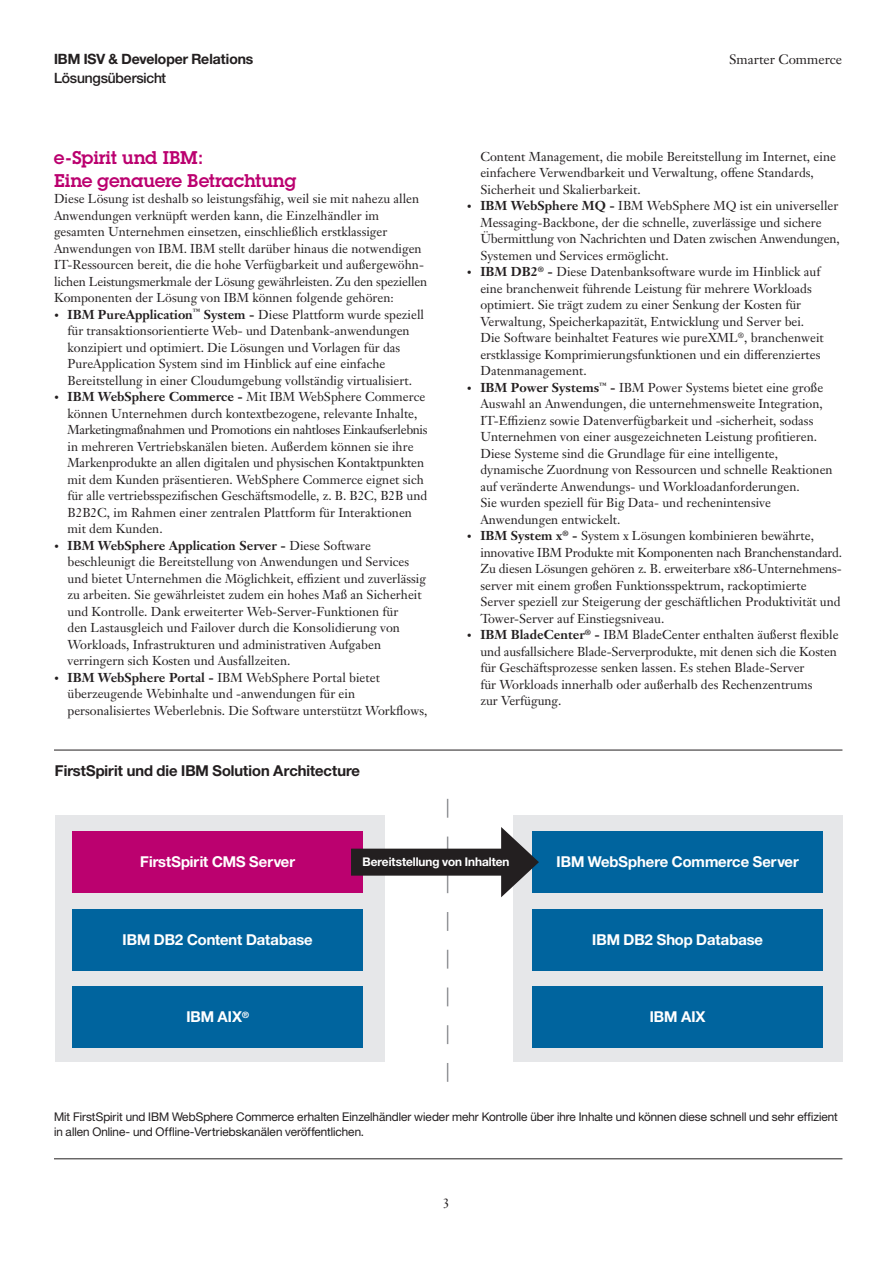
<style>
.page{position:relative;width:893px;height:1263px;background:#fff}
.page>*{position:absolute;margin:0;border:0;box-sizing:border-box;transform-origin:0 0}
.t1{font:18px/22.5px "Lubalin Demifor IBM";color:#bb016f}
.t2{font:15px "Helv Neue Boldfor IBM";color:#fff}
.t3{font:15px "Helv Neue Boldfor IBM";color:#231f20}
.t4{font:14.25px "Helv Neue Boldfor IBM";color:#231f20}
.t5{font:14.25px "Helv Neue Mediumfor IBM";letter-spacing:-.01em;color:#231f20}
.t6{font:13.5px "Janson Text LT Pro";color:#231f20}
.t7{font:12.75px/16.5px "Janson Text LT Pro";color:#231f20}
.t8{font:12px/15px "Helv Neue Romanfor IBM";color:#231f20}
.t9{font:12px "Helv Neue Boldfor IBM";color:#fff}
.s1{font-size:9.75px}
.s2{font-weight:700}
</style>
<div class="page">
<hr style="left:54px;top:750px;width:788px;height:1px;background:#231f20">
<hr style="left:54px;top:1158px;width:788px;height:1px;background:#231f20">
<div style="left:55px;top:815px;width:329px;height:246px;background:#e6e7e9"></div>
<div style="left:513px;top:815px;width:329px;height:246px;background:#e6e7e9"></div>
<div style="left:72px;top:986px;width:291px;height:62px;background:#00649e"></div>
<div style="left:532px;top:986px;width:291px;height:62px;background:#00649e"></div>
<div style="left:72px;top:909px;width:291px;height:61px;background:#00649e"></div>
<div style="left:532px;top:909px;width:291px;height:61px;background:#00649e"></div>
<div style="left:72px;top:831px;width:291px;height:62px;background:#bb016f"></div>
<div style="left:532px;top:831px;width:291px;height:62px;background:#00649e"></div>
<svg style="left:447px;top:799px;width:1px;height:283px"></svg>
<div style="left:351px;top:849px;width:164px;height:27px;background:#231f20"></div>
<svg style="left:501px;top:827px;width:38px;height:70px"></svg>
<p class="t4" style="left:54px;top:50px;width:201px">IBM ISV &amp; Developer Relations</p>
<p class="t6" style="left:729px;top:51px;width:115px">Smarter Commerce</p>
<p class="t5" style="left:54px;top:70px;width:114px">Lösungsübersicht</p>
<h1 class="t1" style="left:54px;top:146px;width:244px">e-Spirit und IBM:<br>Eine genauere Betrachtung</h1>
<p class="t7" style="left:54px;top:190px;width:375px">Diese Lösung ist deshalb so leistungsfähig, weil sie mit nahezu allen Anwendungen verknüpft werden kann, die Einzelhändler im gesamten Unternehmen einsetzen, einschließlich erstklassiger Anwendungen von IBM. IBM stellt darüber hinaus die notwendigen IT-Ressourcen bereit, die die hohe Verfügbarkeit und außergewöhn&shy;lichen Leistungsmerkmale der Lösung gewährleisten. Zu den speziellen Komponenten der Lösung von IBM können folgende gehören:</p>
<p class="t7" style="left:67px;top:306px;width:358px;text-indent:-13px"><span class="s1">•</span> <span class="s2">IBM PureApplication</span><sup>™</sup> <span class="s2">System -</span> Diese Plattform wurde speziell für transaktionsorientierte Web- und Datenbank-anwendungen konzipiert und optimiert. Die Lösungen und Vorlagen für das PureApplication System sind im Hinblick auf eine einfache Bereitstellung in einer Cloudumgebung vollständig virtualisiert.</p>
<p class="t7" style="left:68px;top:388px;width:362px;text-indent:-14px"><span class="s1">•</span> <span class="s2">IBM WebSphere Commerce -</span> Mit IBM WebSphere Commerce können Unternehmen durch kontextbezogene, relevante Inhalte, Marketingmaßnahmen und Promotions ein nahtloses Einkaufserlebnis in mehreren Vertriebskanälen bieten. Außerdem können sie ihre Markenprodukte an allen digitalen und physischen Kontaktpunkten mit dem Kunden präsentieren. WebSphere Commerce eignet sich für alle vertriebsspezifischen Geschäftsmodelle, z. B. B2C, B2B und B2B2C, im Rahmen einer zentralen Plattform für Interaktionen mit dem Kunden.</p>
<p class="t7" style="left:68px;top:537px;width:360px;text-indent:-14px"><span class="s1">•</span> <span class="s2">IBM WebSphere Application Server -</span> Diese Software beschleunigt die Bereitstellung von Anwendungen und Services und bietet Unternehmen die Möglichkeit, effizient und zuverlässig zu arbeiten. Sie gewährleistet zudem ein hohes Maß an Sicherheit und Kontrolle. Dank erweiterter Web-Server-Funktionen für<br>den Lastausgleich und Failover durch die Konsolidierung von Workloads, Infrastrukturen und administrativen Aufgaben verringern sich Kosten und Ausfallzeiten.</p>
<p class="t7" style="left:68px;top:669px;width:361px;text-indent:-14px"><span class="s1">•</span> <span class="s2">IBM WebSphere Portal -</span> IBM WebSphere Portal bietet überzeugende Webinhalte und -anwendungen für ein personalisiertes Weberlebnis. Die Software unterstützt Workflows,</p>
<p class="t3" style="left:55px;top:761px;width:307px">FirstSpirit und die IBM Solution Architecture</p>
<p class="t7" style="left:480px;top:148px;width:357px">Content Management, die mobile Bereitstellung im Internet, eine einfachere Verwendbarkeit und Verwaltung, offene Standards,<br>Sicherheit und Skalierbarkeit.</p>
<p class="t7" style="left:480px;top:198px;width:361px;text-indent:-14px"><span class="s1">•</span> <span class="s2">IBM WebSphere MQ -</span> IBM WebSphere MQ ist ein universeller Messaging-Backbone, der die schnelle, zuverlässige und sichere Übermittlung von Nachrichten und Daten zwischen Anwendungen, Systemen und Services ermöglicht.</p>
<p class="t7" style="left:480px;top:264px;width:345px;text-indent:-14px"><span class="s1">•</span> <span class="s2">IBM DB2</span><sup>®</sup> <span class="s2">-</span> Diese Datenbanksoftware wurde im Hinblick auf eine branchenweit führende Leistung für mehrere Workloads optimiert. Sie trägt zudem zu einer Senkung der Kosten für Verwaltung, Speicherkapazität, Entwicklung und Server bei.<br>Die Software beinhaltet Features wie pureXML<sup>®</sup>, branchenweit erstklassige Komprimierungsfunktionen und ein differenziertes Datenmanagement.</p>
<p class="t7" style="left:480px;top:379px;width:354px;text-indent:-13px"><span class="s1">•</span> <span class="s2">IBM Power Systems</span><sup>™</sup> <span class="s2">-</span> IBM Power Systems bietet eine große Auswahl an Anwendungen, die unternehmensweite Integration, IT-Effizienz sowie Datenverfügbarkeit und -sicherheit, sodass Unternehmen von einer ausgezeichneten Leistung profitieren.<br>Diese Systeme sind die Grundlage für eine intelligente, dynamische Zuordnung von Ressourcen und schnelle Reaktionen auf veränderte Anwendungs- und Workloadanforderungen.<br>Sie wurden speziell für Big Data- und rechenintensive Anwendungen entwickelt.</p>
<p class="t7" style="left:480px;top:528px;width:363px;text-indent:-14px"><span class="s1">•</span> <span class="s2">IBM System x</span><sup>®</sup> <span class="s2">-</span> System x Lösungen kombinieren bewährte, innovative IBM Produkte mit Komponenten nach Branchenstandard.<br>Zu diesen Lösungen gehören z. B. erweiterbare x86-Unternehmens&shy;server mit einem großen Funktionsspektrum, rackoptimierte Server speziell zur Steigerung der geschäftlichen Produktivität und Tower-Server auf Einstiegsniveau.</p>
<p class="t7" style="left:480px;top:627px;width:360px;text-indent:-14px"><span class="s1">•</span> <span class="s2">IBM BladeCenter</span><sup>®</sup> <span class="s2">-</span> IBM BladeCenter enthalten äußerst flexible und ausfallsichere Blade-Serverprodukte, mit denen sich die Kosten für Geschäftsprozesse senken lassen. Es stehen Blade-Server<br>für Workloads innerhalb oder außerhalb des Rechenzentrums<br>zur Verfügung.</p>
<p class="t2" style="left:140px;top:853px;width:156px">FirstSpirit CMS Server</p>
<p class="t9" style="left:362px;top:854px;width:148px">Bereitstellung von Inhalten</p>
<p class="t2" style="left:557px;top:853px;width:244px">IBM WebSphere Commerce Server</p>
<p class="t2" style="left:123px;top:930px;width:191px">IBM DB2 Content Database</p>
<p class="t2" style="left:592px;top:930px;width:172px">IBM DB2 Shop Database</p>
<p class="t2" style="left:186px;top:1008px;width:64px">IBM AIX<sup>®</sup></p>
<p class="t2" style="left:650px;top:1008px;width:57px">IBM AIX</p>
<p class="t8" style="left:54px;top:1109px;width:785px">Mit FirstSpirit und IBM WebSphere Commerce erhalten Einzelhändler wieder mehr Kontrolle über ihre Inhalte und können diese schnell und sehr effizient in allen Online- und Offline-Vertriebskanälen veröffentlichen.</p>
<p class="t6" style="left:443px;top:1195px;width:9px">3</p>
</div>
